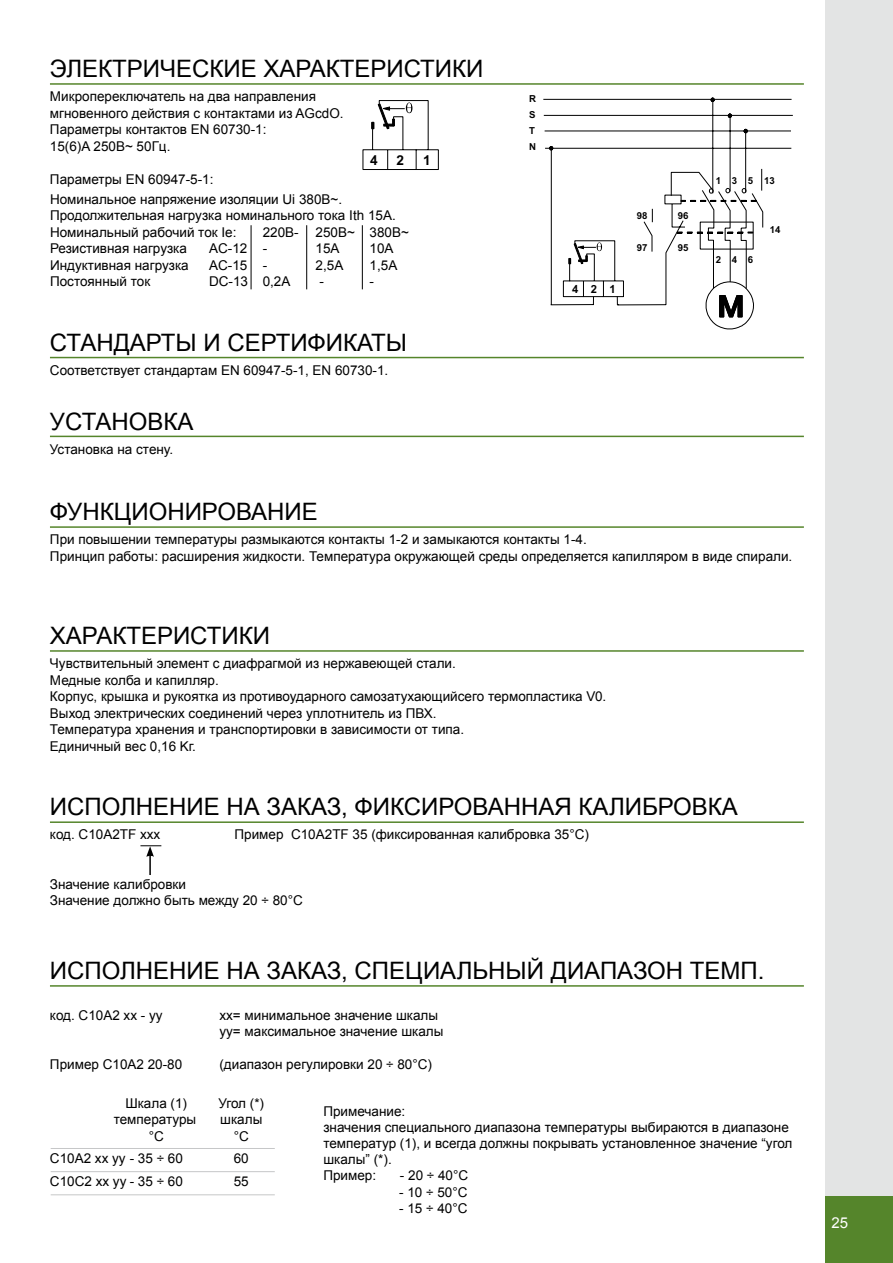
<style>
.page{position:relative;width:893px;height:1263px;background:#fff}
.page>*{position:absolute;margin:0;border:0;box-sizing:border-box;transform-origin:0 0}
.t1{font:24px "Arial";color:#000}
.t2{font:15px "Arial";color:#fff}
.t3{font:700 13.65px "Arial";color:#000}
.t4{font:13.5px/16.5px "Arial";color:#000}
.t5{font:700 11.25px "Arial";color:#000}
.t6{font:700 9.6px/16px "Arial";color:#000;text-align:justify}
</style>
<div class="page">
<div style="left:825px;top:0;width:68px;height:1263px;background:#e3e4e4"></div>
<div style="left:825px;top:1196px;width:68px;height:67px;background:#55852b"></div>
<hr style="left:50px;top:436px;width:754px;height:1px;background:#55852b">
<hr style="left:50px;top:357px;width:754px;height:1px;background:#55852b">
<hr style="left:50px;top:526px;width:754px;height:2px;background:#55852b">
<hr style="left:50px;top:650px;width:754px;height:2px;background:#55852b">
<hr style="left:50px;top:83px;width:754px;height:2px;background:#55852b">
<svg style="left:363px;top:100px;width:76px;height:70px"></svg>
<hr style="left:251px;top:225px;width:1px;height:64px;background:#000">
<hr style="left:306px;top:225px;width:1px;height:64px;background:#000">
<hr style="left:362px;top:225px;width:1px;height:64px;background:#000">
<hr style="left:50px;top:821px;width:754px;height:2px;background:#55852b">
<hr style="left:149px;top:854px;width:2px;height:21px;background:#000">
<svg style="left:140px;top:845px;width:21px;height:12px"></svg>
<hr style="left:50px;top:985px;width:754px;height:2px;background:#55852b">
<hr style="left:51px;top:1171px;width:224px;height:1px;background:#c6c7c8">
<hr style="left:51px;top:1194px;width:224px;height:1px;background:#c6c7c8">
<hr style="left:51px;top:1148px;width:224px;height:1px;background:#c6c7c8">
<hr style="left:544px;top:115px;width:249px;height:1px;background:#000">
<hr style="left:545px;top:130px;width:246px;height:1px;background:#000">
<hr style="left:712px;top:100px;width:1px;height:93px;background:#000">
<hr style="left:730px;top:115px;width:1px;height:77px;background:#000">
<hr style="left:745px;top:132px;width:1px;height:60px;background:#000">
<hr style="left:545px;top:148px;width:246px;height:1px;background:#000">
<hr style="left:543px;top:99px;width:249px;height:1px;background:#000">
<svg style="left:728px;top:113px;width:4px;height:5px"></svg>
<svg style="left:711px;top:97px;width:4px;height:5px"></svg>
<svg style="left:549px;top:146px;width:215px;height:183px"></svg>
<h1 class="t1" style="left:50px;top:53px;width:401px">ЭЛЕКТРИЧ ЕСКИ Е ХАРАКТЕРИСТИКИ</h1>
<p class="t4" style="left:50px;top:88px;width:295px">Микропереключатель на два направления мгновенного действия с контактами из AGcdO.<br>Параметры контактов EN 60730-1:<br>15(6)A 250В~ 50Гц.</p>
<p class="t4" style="left:50px;top:171px;width:165px">Параметры EN 60947-5-1:</p>
<p class="t3" style="left:370px;top:151px;width:9px">4</p>
<p class="t3" style="left:397px;top:151px;width:9px">2</p>
<p class="t3" style="left:423px;top:151px;width:9px">1</p>
<p class="t4" style="left:50px;top:191px;width:347px">Номинальное напряжение изоляции Ui 380В~.<br>Продолжительная нагрузка номинального тока Ith 15A.<br>Номинальный рабочий ток Ie:</p>
<p class="t4" style="left:263px;top:224px;width:38px">220В-</p>
<p class="t4" style="left:316px;top:224px;width:95px">250В~ 380В~</p>
<p class="t4" style="left:50px;top:240px;width:138px">Резистивная нагрузка</p>
<p class="t4" style="left:209px;top:240px;width:60px">AC-12 -</p>
<p class="t4" style="left:316px;top:240px;width:26px">15A</p>
<p class="t4" style="left:370px;top:240px;width:26px">10A</p>
<p class="t4" style="left:50px;top:257px;width:140px">И ндуктивная нагрузка</p>
<p class="t4" style="left:209px;top:257px;width:60px">AC-15 -</p>
<p class="t4" style="left:316px;top:257px;width:29px">2,5A</p>
<p class="t4" style="left:370px;top:257px;width:29px">1,5A</p>
<p class="t4" style="left:50px;top:273px;width:102px">Постоянный ток</p>
<p class="t4" style="left:209px;top:273px;width:83px">DC-13 0,2A</p>
<p class="t4" style="left:319px;top:273px;width:6px">-</p>
<p class="t4" style="left:370px;top:273px;width:6px">-</p>
<h1 class="t1" style="left:50px;top:327px;width:359px">СТАНДАРТЫ И СЕРТИ ФИКАТЫ</h1>
<p class="t4" style="left:50px;top:362px;width:340px">Соответствует стандартам EN 60947-5-1, EN 60730-1.</p>
<h1 class="t1" style="left:50px;top:405px;width:145px">УСТАНОВКА</h1>
<p class="t4" style="left:50px;top:441px;width:125px">Установка на стену.</p>
<p class="t6" style="left:529px;top:91px;width:8px">R S T N</p>
<p class="t5" style="left:572px;top:281px;width:45px">4 2 1</p>
<p class="t6" style="left:637px;top:208px;width:12px">98</p>
<p class="t6" style="left:678px;top:208px;width:12px">96</p>
<p class="t6" style="left:637px;top:240px;width:12px">97</p>
<p class="t6" style="left:678px;top:240px;width:12px">95</p>
<p class="t6" style="left:716px;top:173px;width:60px">1 3 5 13</p>
<p class="t6" style="left:716px;top:252px;width:39px">2 4 6</p>
<p class="t6" style="left:770px;top:221px;width:12px">14</p>
<h1 class="t1" style="left:50px;top:496px;width:66px">ФУНКЦИ</h1>
<h1 class="t1" style="left:149px;top:496px;width:171px">ОНИ РОВАНИ Е</h1>
<p class="t4" style="left:50px;top:531px;width:744px">При повышении температуры размыкаются контакты 1-2 и замыкаются контакты 1-4.<br>Принцип работы: расширения жидкости. Температура окружающей среды определяется капилляром в виде спирали.</p>
<h1 class="t1" style="left:50px;top:620px;width:188px">ХАРАКТЕРИ СТИКИ</h1>
<p class="t4" style="left:50px;top:655px;width:558px">Чувствительный элемент с диафрагмой из нержавеющей стали.<br>Медные колба и капилляр.<br>Корпус, крышка и рукоятка из противоударного самозатухающийсего термопластика V0.<br>Выход электрических соединений через уплотнитель из ПВХ.<br>Температура хранения и транспортировки в зависимости от типа.<br>Единичный вес 0,16 Kг.</p>
<h1 class="t1" style="left:50px;top:791px;width:689px">ИСПОЛНЕНИ Е НА ЗАКАЗ, ФИКСИ РОВАННАЯ КАЛИБРОВКА</h1>
<p class="t4" style="left:50px;top:826px;width:112px">код. C10A2TF xxx</p>
<p class="t4" style="left:234px;top:826px;width:356px">Пример C10A2TF 35 (фиксированная калибровка 35°C)</p>
<p class="t4" style="left:50px;top:876px;width:254px">Значение калибровки<br>Значение должно быть между 20 ÷ 80°C</p>
<h1 class="t1" style="left:50px;top:955px;width:716px">ИСПОЛНЕНИ Е НА ЗАКАЗ, СПЕЦИАЛЬНЫЙ ДИАПАЗОН ТЕМП.</h1>
<p class="t4" style="left:50px;top:1007px;width:114px">код. C10A2 xx - yy</p>
<p class="t4" style="left:219px;top:1007px;width:225px">xx= минимальное значение шкалы yy= максимальное значение шкалы</p>
<p class="t4" style="left:50px;top:1056px;width:134px">Пример C10A2 20-80</p>
<p class="t4" style="left:219px;top:1056px;width:214px">(диапазон регулировки 20 ÷ 80°C)</p>
<p class="t4" style="left:125px;top:1095px;width:63px">Шкала (1)</p>
<p class="t4" style="left:218px;top:1095px;width:47px">Угол (*)</p>
<p class="t4" style="left:114px;top:1111px;width:84px">температуры</p>
<p class="t4" style="left:220px;top:1111px;width:44px">шкалы</p>
<p class="t4" style="left:149px;top:1128px;width:17px">°C</p>
<p class="t4" style="left:234px;top:1128px;width:17px">°C</p>
<p class="t4" style="left:50px;top:1150px;width:134px">C10A2 xx yy - 35 ÷ 60</p>
<p class="t4" style="left:234px;top:1150px;width:17px">60</p>
<p class="t4" style="left:50px;top:1173px;width:134px">C10C2 xx yy - 35 ÷ 60</p>
<p class="t4" style="left:234px;top:1173px;width:17px">55</p>
<p class="t4" style="left:323px;top:1103px;width:471px">Примечание:<br>значения специального диапазона температуры выбираются в диапазоне температур (1), и всегда должны покрывать установленное значение “угол шкалы” (*).<br>Пример:</p>
<p class="t4" style="left:400px;top:1167px;width:70px">- 20 ÷ 40°C</p>
<p class="t4" style="left:399px;top:1184px;width:70px">- 10 ÷ 50°C</p>
<p class="t4" style="left:399px;top:1200px;width:70px">- 15 ÷ 40°C</p>
<p class="t2" style="left:831px;top:1213px;width:18px">25</p>
</div>
